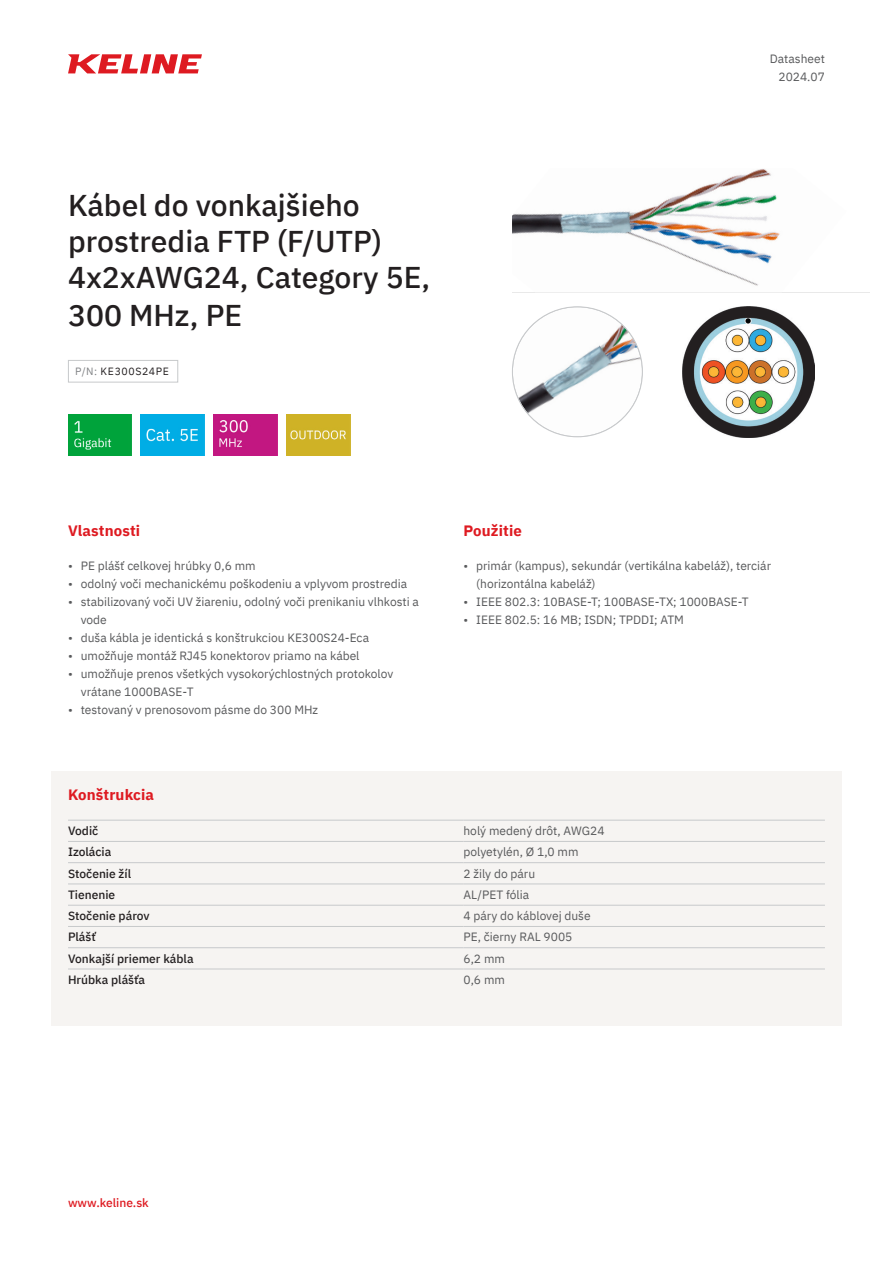
<style>
.page{position:relative;width:893px;height:1263px;background:#fff}
.page>*{position:absolute;margin:0;border:0;box-sizing:border-box;transform-origin:0 0}
.t1{font:500 30px/36.6px "IBM Plex Sans";color:#231f20}
.t2{font:700 15px "IBM Plex Sans";letter-spacing:.01em;color:#de1a21}
.TAB_value{font:12px/18px "IBM Plex Sans";color:#58595b}
.TAB_Category{font:500 12px "IBM Plex Sans";color:#231f20}
.t3{font:500 12px "IBM Plex Sans";color:#de1a21}
.Product_Code{font:10.5px "IBM Plex Sans";letter-spacing:.055em;color:#231f20}
.s1{color:#808285}
</style>
<div class="page">
<div style="left:68px;top:360px;width:110px;height:22px;border:1px solid #c7c9cb"></div>
<img style="left:512px;top:169px;width:268px;height:117px">
<svg style="left:68px;top:54px;width:134px;height:19px"></svg>
<img style="left:683px;top:306px;width:131px;height:132px">
<svg style="left:512px;top:308px;width:130px;height:129px"></svg>
<img style="left:512px;top:307px;width:130px;height:130px;border-radius:65px">
<div style="left:51px;top:771px;width:791px;height:255px;background:#f6f4f2"></div>
<hr style="left:68px;top:820px;width:395px;height:1px;background:#c7c9cb">
<hr style="left:463px;top:820px;width:225px;height:1px;background:#c7c9cb">
<hr style="left:688px;top:820px;width:137px;height:1px;background:#c7c9cb">
<hr style="left:68px;top:841px;width:395px;height:1px;background:#c7c9cb">
<hr style="left:463px;top:841px;width:225px;height:1px;background:#c7c9cb">
<hr style="left:688px;top:841px;width:137px;height:1px;background:#c7c9cb">
<hr style="left:68px;top:862px;width:395px;height:1px;background:#c7c9cb">
<hr style="left:463px;top:862px;width:225px;height:1px;background:#c7c9cb">
<hr style="left:688px;top:862px;width:137px;height:1px;background:#c7c9cb">
<hr style="left:68px;top:883px;width:395px;height:1px;background:#c7c9cb">
<hr style="left:463px;top:883px;width:225px;height:1px;background:#c7c9cb">
<hr style="left:688px;top:883px;width:137px;height:1px;background:#c7c9cb">
<hr style="left:68px;top:905px;width:395px;height:1px;background:#c7c9cb">
<hr style="left:463px;top:905px;width:225px;height:1px;background:#c7c9cb">
<hr style="left:688px;top:905px;width:137px;height:1px;background:#c7c9cb">
<hr style="left:68px;top:947px;width:395px;height:1px;background:#c7c9cb">
<hr style="left:463px;top:947px;width:225px;height:1px;background:#c7c9cb">
<hr style="left:688px;top:947px;width:137px;height:1px;background:#c7c9cb">
<hr style="left:68px;top:926px;width:395px;height:1px;background:#c7c9cb">
<hr style="left:463px;top:926px;width:225px;height:1px;background:#c7c9cb">
<hr style="left:688px;top:926px;width:137px;height:1px;background:#c7c9cb">
<hr style="left:68px;top:968px;width:395px;height:1px;background:#c7c9cb">
<hr style="left:463px;top:968px;width:225px;height:1px;background:#c7c9cb">
<hr style="left:688px;top:968px;width:137px;height:1px;background:#c7c9cb">
<img style="left:68px;top:414px;width:64px;height:41px">
<img style="left:141px;top:414px;width:64px;height:41px">
<img style="left:214px;top:414px;width:63px;height:41px">
<img style="left:286px;top:414px;width:64px;height:41px">
<h1 class="t1" style="left:68px;top:185px;width:364px">Kábel do vonkajšieho prostredia FTP (F/UTP)<br>4x2xAWG24, Category 5E,<br>300 MHz, PE</h1>
<p class="Product_Code" style="left:75px;top:364px;width:95px"><span class="s1">P/N:</span> KE300S24PE</p>
<h3 class="t2" style="left:68px;top:519px;width:74px">Vlastnosti</h3>
<h3 class="t2" style="left:463px;top:519px;width:60px">Použitie</h3>
<p class="TAB_value" style="left:770px;top:49px;width:57px">Datasheet</p>
<p class="TAB_value" style="left:778px;top:67px;width:48px">2024.07</p>
<p class="TAB_value" style="left:68px;top:556px;width:189px">• PE plášť celkovej hrúbky 0,6 mm</p>
<p class="TAB_value" style="left:68px;top:574px;width:341px">• odolný voči mechanickému poškodeniu a vplyvom prostredia</p>
<p class="TAB_value" style="left:81px;top:592px;width:340px;text-indent:-13px">• stabilizovaný voči UV žiareniu, odolný voči prenikaniu vlhkosti a vode</p>
<p class="TAB_value" style="left:68px;top:628px;width:303px">• duša kábla je identická s konštrukciou KE300S24-Eca</p>
<p class="TAB_value" style="left:68px;top:646px;width:293px">• umožňuje montáž RJ45 konektorov priamo na kábel</p>
<p class="TAB_value" style="left:81px;top:664px;width:314px;text-indent:-13px">• umožňuje prenos všetkých vysokorýchlostných protokolov vrátane 1000BASE-T</p>
<p class="TAB_value" style="left:68px;top:700px;width:252px">• testovaný v prenosovom pásme do 300 MHz</p>
<p class="TAB_value" style="left:476px;top:556px;width:296px;text-indent:-13px">• primár (kampus), sekundár (vertikálna kabeláž), terciár (horizontálna kabeláž)</p>
<p class="TAB_value" style="left:463px;top:592px;width:287px">• IEEE 802.3: 10BASE-T; 100BASE-TX; 1000BASE-T</p>
<p class="TAB_value" style="left:463px;top:610px;width:222px">• IEEE 802.5: 16 MB; ISDN; TPDDI; ATM</p>
<h3 class="t2" style="left:68px;top:783px;width:87px">Konštrukcia</h3>
<p class="TAB_Category" style="left:68px;top:821px;width:32px">Vodič</p>
<p class="TAB_value" style="left:463px;top:821px;width:143px">holý medený drôt, AWG24</p>
<p class="TAB_Category" style="left:68px;top:843px;width:45px">Izolácia</p>
<p class="TAB_value" style="left:463px;top:842px;width:117px">polyetylén, Ø 1,0 mm</p>
<p class="TAB_Category" style="left:68px;top:864px;width:65px">Stočenie žíl</p>
<p class="TAB_value" style="left:463px;top:863px;width:73px">2 žily do páru</p>
<p class="TAB_Category" style="left:68px;top:885px;width:49px">Tienenie</p>
<p class="TAB_value" style="left:463px;top:884px;width:67px">AL/PET fólia</p>
<p class="TAB_Category" style="left:68px;top:906px;width:83px">Stočenie párov</p>
<p class="TAB_value" style="left:463px;top:906px;width:129px">4 páry do káblovej duše</p>
<p class="TAB_Category" style="left:68px;top:928px;width:29px">Plášť</p>
<p class="TAB_value" style="left:463px;top:927px;width:110px">PE, čierny RAL 9005</p>
<p class="TAB_Category" style="left:68px;top:949px;width:127px">Vonkajší priemer kábla</p>
<p class="TAB_value" style="left:463px;top:948px;width:43px">6,2 mm</p>
<p class="TAB_Category" style="left:68px;top:970px;width:79px">Hrúbka plášťa</p>
<p class="TAB_value" style="left:463px;top:969px;width:43px">0,6 mm</p>
<p class="t3" style="left:68px;top:1193px;width:82px">www.keline.sk</p>
</div>
